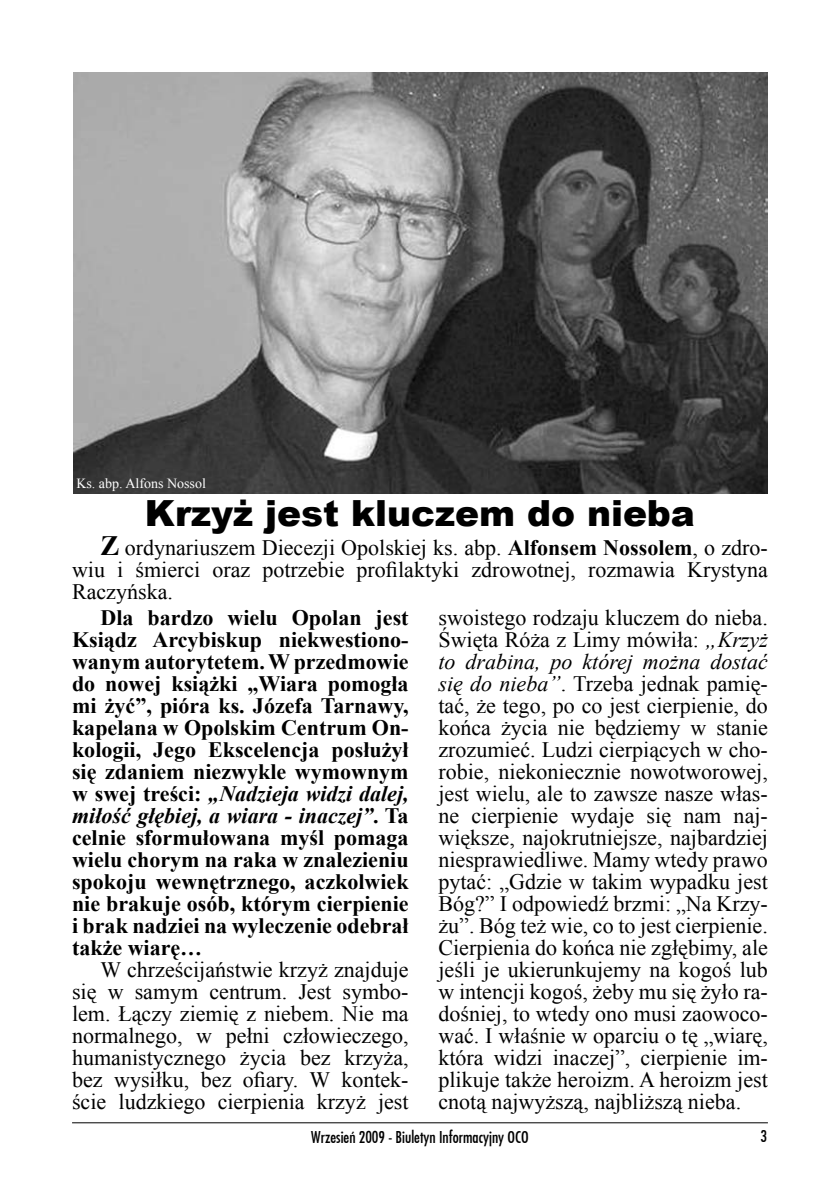
<style>
.page{position:relative;width:840px;height:1191px;background:#fff}
.page>*{position:absolute;margin:0;border:0;box-sizing:border-box;transform-origin:0 0}
.t1{font:900 36px "Arial";color:#000}
.t2{font:22px/22px "Times New Roman";color:#000;text-align:justify}
.t3{font:700 22px/22px "Times New Roman";color:#000;text-align:justify}
.t4{font:16px "Fujiyama";color:#000}
.t5{font:14px "Times New Roman";color:#fff}
.s1{font-weight:700;font-size:28px}
.s2{font-weight:700}
.s3{font-style:italic}
</style>
<div class="page">
<hr style="left:72px;top:1122px;width:695px;height:1px;background:#000">
<img style="left:73px;top:72px;width:694px;height:421px">
<p class="t5" style="left:76px;top:473px;width:131px">Ks. abp. Alfons Nossol</p>
<h1 class="t1" style="left:145px;top:487px;width:551px">Krzyż jest kluczem do nieba</h1>
<p class="t2" style="left:72px;top:536px;width:697px;text-indent:28px"><span class="s1">Z</span> ordynariuszem Diecezji Opolskiej ks. abp. <span class="s2">Alfonsem Nossolem</span>, o zdro&shy;wiu i śmierci oraz potrzebie profilaktyki zdrowotnej, rozmawia Krystyna Raczyńska.</p>
<p class="t3" style="left:72px;top:605px;width:338px;text-indent:28px">Dla bardzo wielu Opolan jest Ksiądz Arcybiskup niekwestiono&shy;wanym autorytetem. W przedmowie do nowej książki „Wiara pomogła mi żyć”, pióra ks. Józefa Tarnawy, kapelana w Opolskim Centrum On&shy;kologii, Jego Ekscelencja posłużył się zdaniem niezwykle wymownym w swej treści: <span class="s3">„Nadzieja widzi dalej, miłość głębiej, a wiara - inaczej”</span>. Ta celnie sformułowana myśl pomaga wielu chorym na raka w znalezieniu spokoju wewnętrznego, aczkolwiek nie brakuje osób, którym cierpienie i brak nadziei na wyleczenie odebrał także wiarę…</p>
<p class="t2" style="left:72px;top:958px;width:338px;text-indent:28px">W chrześcijaństwie krzyż znajduje się w samym centrum. Jest symbo&shy;lem. Łączy ziemię z niebem. Nie ma normalnego, w pełni człowieczego, humanistycznego życia bez krzyża, bez wysiłku, bez ofiary. W kontek&shy;ście ludzkiego cierpienia krzyż jest</p>
<p class="t2" style="left:438px;top:606px;width:331px">swoistego rodzaju kluczem do nieba.<br>Święta Róża z Limy mówiła: <span class="s3">„Krzyż to drabina, po której można dostać się do nieba”</span>. Trzeba jednak pamię&shy;tać, że tego, po co jest cierpienie, do końca życia nie będziemy w stanie zrozumieć. Ludzi cierpiących w cho&shy;robie, niekoniecznie nowotworowej, jest wielu, ale to zawsze nasze włas&shy;ne cierpienie wydaje się nam naj&shy;większe, najokrutniejsze, najbardziej niesprawiedliwe. Mamy wtedy prawo pytać: „Gdzie w takim wypadku jest Bóg?” I odpowiedź brzmi: „Na Krzy&shy;żu”. Bóg też wie, co to jest cierpienie.<br>Cierpienia do końca nie zgłębimy, ale jeśli je ukierunkujemy na kogoś lub w intencji kogoś, żeby mu się żyło ra&shy;dośniej, to wtedy ono musi zaowoco&shy;wać. I właśnie w oparciu o tę „wiarę, która widzi inaczej”, cierpienie im&shy;plikuje także heroizm. A heroizm jest cnotą najwyższą, najbliższą nieba.</p>
<p class="t4" style="left:311px;top:1126px;width:219px">Wrzesień 2009 - Biuletyn Informacyjny OCO</p>
</div>
